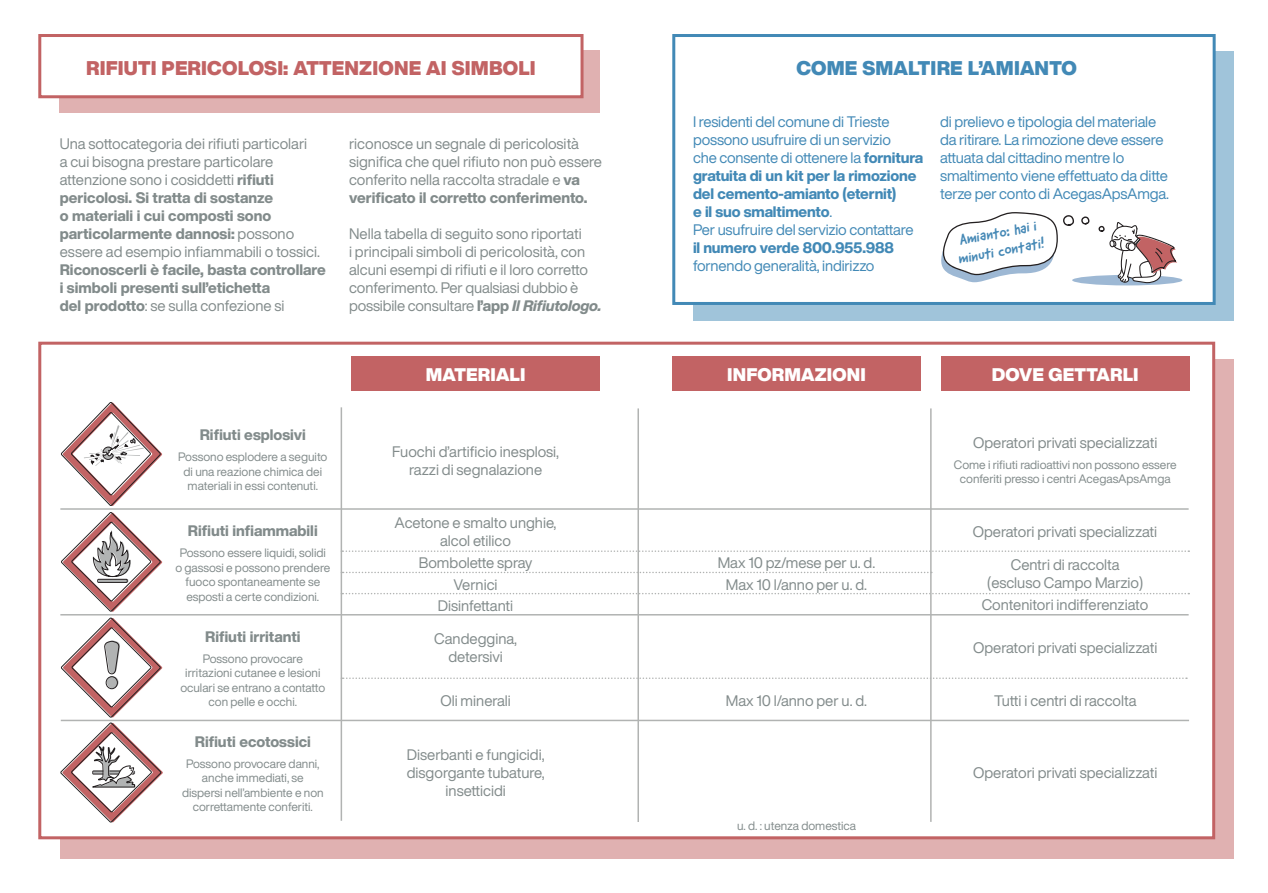
<style>
.page{position:relative;width:1268px;height:893px;background:#fff}
.page>*{position:absolute;margin:0;border:0;box-sizing:border-box;transform-origin:0 0}
.t1{font:19.5px "Helvetica Now Display";letter-spacing:.01em;color:#c26364}
.t2{font:19.5px "Helvetica Now Display";letter-spacing:.01em;color:#4289b6}
.t3{font:18px "Helvetica Now Display";letter-spacing:.01em;color:#fff}
.t4{font:15px/18px "Helvetica Now Display";color:#828b8b;text-align:center}
.t5{font:15px/18px "Helvetica Now Display";letter-spacing:-.01em;color:#4289b6}
.t6{font:800 15px/18px "Helvetica Now Display";color:#828b8b}
.t7{font:15px/18.5px "Good Dog New";color:#4689b6;text-align:center}
.t8{font:800 15px "Helvetica Now Display";letter-spacing:-.01em;color:#4289b6}
.t9{font:12px/14.4px "Helvetica Now Display";color:#828b8b;text-align:center}
.s1{font-weight:800}
.s2{font-weight:400}
.s3{font-weight:800;font-style:italic}
</style>
<div class="page">
<div style="left:693px;top:51px;width:540px;height:270px;background:#a0c4da"></div>
<div style="left:672px;top:34px;width:543px;height:271px;background:#fff;border:3px solid #4289b6"></div>
<div style="left:60px;top:50px;width:540px;height:63px;background:#e0b1b1"></div>
<div style="left:40px;top:36px;width:542px;height:61px;background:#fff"></div>
<div style="left:38px;top:34px;width:545px;height:64px;border:3px solid #c26364"></div>
<div style="left:61px;top:360px;width:1172px;height:499px;background:#e0b1b1"></div>
<div style="left:38px;top:342px;width:1176px;height:497px;background:#fff;border:3px solid #c26364"></div>
<div style="left:672px;top:356px;width:248px;height:34px;background:#c26364"></div>
<div style="left:351px;top:356px;width:249px;height:34px;background:#c26364"></div>
<div style="left:940px;top:356px;width:249px;height:34px;background:#c26364"></div>
<hr style="left:637px;top:408px;width:2px;height:414px;background:#b1b3b2">
<hr style="left:60px;top:508px;width:1128px;height:2px;background:#b1b3b2">
<svg style="left:342px;top:550px;width:846px;height:2px"></svg>
<svg style="left:342px;top:593px;width:846px;height:1px"></svg>
<svg style="left:342px;top:572px;width:587px;height:1px"></svg>
<svg style="left:342px;top:677px;width:844px;height:2px"></svg>
<hr style="left:60px;top:614px;width:1128px;height:1px;background:#b1b3b2">
<hr style="left:61px;top:720px;width:1127px;height:1px;background:#b1b3b2">
<hr style="left:929px;top:408px;width:2px;height:414px;background:#b1b3b2">
<div style="left:1071px;top:275px;width:111px;height:10px;background:#9db8d4;border-radius:50%"></div>
<svg style="left:1081px;top:216px;width:8px;height:8px"></svg>
<svg style="left:1098px;top:222px;width:83px;height:64px"></svg>
<svg style="left:941px;top:212px;width:132px;height:70px"></svg>
<svg style="left:61px;top:402px;width:101px;height:104px"></svg>
<svg style="left:63px;top:513px;width:99px;height:99px"></svg>
<svg style="left:62px;top:618px;width:101px;height:204px"></svg>
<hr style="left:340px;top:407px;width:2px;height:414px;background:#b1b3b2">
<h1 class="t1" style="left:86px;top:54px;width:451px">RIFIUTI PERICOLOSI: ATTENZIONE AI SIMBOLI</h1>
<p class="t4" style="left:60px;top:135px;width:261px;text-align:left">Una sottocategoria dei rifiuti particolari<br>a cui bisogna prestare particolare attenzione sono i cosiddetti <span class="s1">rifiuti pericolosi. Si tratta di sostanze<br>o materiali i cui composti sono particolarmente dannosi:</span> possono essere ad esempio infiammabili o tossici.</p>
<p class="t6" style="left:60px;top:261px;width:268px">Riconoscerli è facile, basta controllare i simboli presenti sull’etichetta<br>del prodotto<span class="s2">: se sulla confezione si</span></p>
<p class="t4" style="left:349px;top:135px;width:254px;text-align:left">riconosce un segnale di pericolosità significa che quel rifiuto non può essere conferito nella raccolta stradale e <span class="s1">va verificato il corretto conferimento.</span></p>
<p class="t4" style="left:349px;top:225px;width:254px;text-align:left">Nella tabella di seguito sono riportati<br>i principali simboli di pericolosità, con alcuni esempi di rifiuti e il loro corretto conferimento. Per qualsiasi dubbio è possibile consultare <span class="s1">l’app</span> <span class="s3">Il Rifiutologo.</span></p>
<h1 class="t2" style="left:796px;top:55px;width:282px">COME SMALTIRE L’AMIANTO</h1>
<p class="t5" style="left:693px;top:112px;width:231px">I residenti del comune di Trieste possono usufruire di un servizio<br>che consente di ottenere la <span class="s1">fornitura gratuita di un kit per la rimozione del cemento-amianto (eternit)<br>e il suo smaltimento</span>.<br>Per usufruire del servizio contattare</p>
<p class="t8" style="left:693px;top:237px;width:202px">il numero verde 800.955.988</p>
<p class="t5" style="left:693px;top:256px;width:183px">fornendo generalità, indirizzo</p>
<p class="t5" style="left:939px;top:112px;width:230px">di prelievo e tipologia del materiale da ritirare. La rimozione deve essere attuata dal cittadino mentre lo smaltimento viene effettuato da ditte terze per conto di AcegasApsAmga.</p>
<p class="t7" style="left:953px;top:232px;width:89px;rotate:-11deg">Amianto: hai i minuti contati!</p>
<p class="t6" style="left:200px;top:426px;width:108px">Rifiuti esplosivi</p>
<p class="t9" style="left:178px;top:450px;width:151px">Possono esplodere a seguito di una reazione chimica dei materiali in essi contenuti.</p>
<p class="t6" style="left:188px;top:522px;width:131px">Rifiuti infiammabili</p>
<p class="t9" style="left:175px;top:546px;width:156px">Possono essere liquidi, solidi o gassosi e possono prendere fuoco spontaneamente se esposti a certe condizioni.</p>
<p class="t6" style="left:205px;top:628px;width:97px">Rifiuti irritanti</p>
<p class="t9" style="left:180px;top:651px;width:146px">Possono provocare irritazioni cutanee e lesioni oculari se entrano a contatto con pelle e occhi.</p>
<p class="t6" style="left:195px;top:733px;width:117px">Rifiuti ecotossici</p>
<p class="t9" style="left:182px;top:756px;width:143px">Possono provocare danni, anche immediati, se dispersi nell’ambiente e non correttamente conferiti.</p>
<p class="t3" style="left:426px;top:362px;width:101px">MATERIALI</p>
<p class="t3" style="left:727px;top:362px;width:140px">INFORMAZIONI</p>
<p class="t3" style="left:991px;top:362px;width:148px">DOVE GETTARLI</p>
<p class="t4" style="left:392px;top:442px;width:168px">Fuochi d’artificio inesplosi, razzi di segnalazione</p>
<p class="t4" style="left:394px;top:513px;width:163px">Acetone e smalto unghie, alcol etilico</p>
<p class="t4" style="left:418px;top:554px;width:115px">Bombolette spray</p>
<p class="t4" style="left:717px;top:554px;width:159px">Max 10 pz/mese per u. d.</p>
<p class="t4" style="left:453px;top:575px;width:45px">Vernici</p>
<p class="t4" style="left:725px;top:575px;width:143px">Max 10 l/anno per u. d.</p>
<p class="t4" style="left:438px;top:596px;width:77px">Disinfettanti</p>
<p class="t4" style="left:434px;top:630px;width:84px">Candeggina, detersivi</p>
<p class="t4" style="left:972px;top:433px;width:186px">Operatori privati specializzati</p>
<p class="t9" style="left:953px;top:457px;width:224px">Come i rifiuti radioattivi non possono essere conferiti presso i centri AcegasApsAmga</p>
<p class="t4" style="left:972px;top:522px;width:186px">Operatori privati specializzati</p>
<p class="t4" style="left:987px;top:555px;width:157px">Centri di raccolta (escluso Campo Marzio)</p>
<p class="t4" style="left:981px;top:596px;width:168px">Contenitori indifferenziato</p>
<p class="t4" style="left:972px;top:639px;width:186px">Operatori privati specializzati</p>
<p class="t4" style="left:440px;top:691px;width:72px">Oli minerali</p>
<p class="t4" style="left:725px;top:692px;width:143px">Max 10 l/anno per u. d.</p>
<p class="t4" style="left:993px;top:691px;width:144px">Tutti i centri di raccolta</p>
<p class="t4" style="left:407px;top:745px;width:139px">Diserbanti e fungicidi, disgorgante tubature, insetticidi</p>
<p class="t4" style="left:972px;top:763px;width:186px">Operatori privati specializzati</p>
<p class="t9" style="left:736px;top:818px;width:120px">u. d. : utenza domestica</p>
</div>
